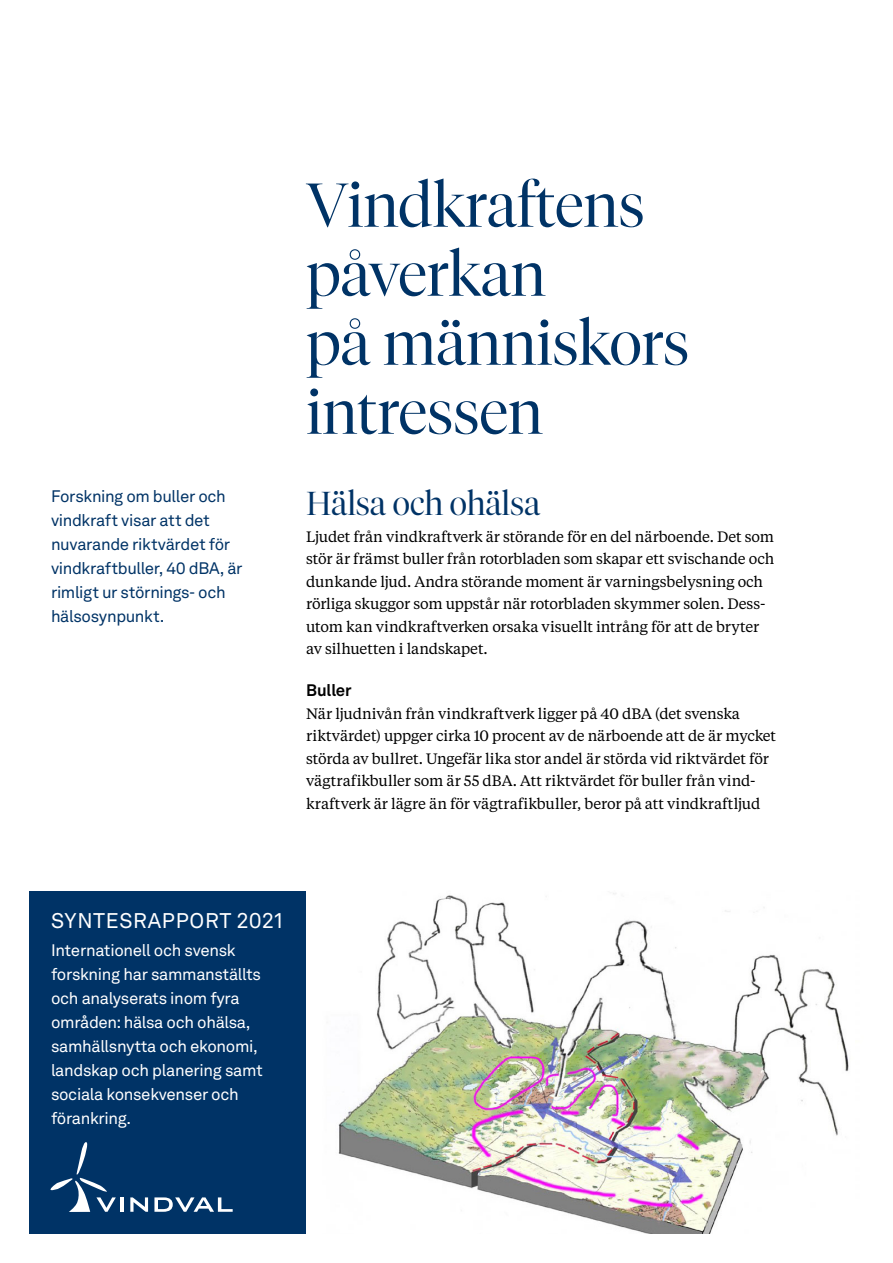
<style>
.page{position:relative;width:893px;height:1263px;background:#fff}
.page>*{position:absolute;margin:0;border:0;box-sizing:border-box;transform-origin:0 0}
.Rubrik_1_-_havsblå{font:300 61.5px/69px "Tiempos Fine";letter-spacing:-.005em;color:#036}
.Titelrubrik_1{font:300 33px "Tiempos Fine";letter-spacing:-.005em;color:#036}
.Titelrubrik_1-2{font:21px "Akkurat LL";letter-spacing:.03em;color:#fff}
.Underrubrik_1{font:16.5px/24px "Akkurat LL";letter-spacing:-.02em;color:#fff}
.Ingress_-_havsblå{font:16.5px/24px "Akkurat LL";letter-spacing:-.025em;color:#036}
.Rubrik_3{font:700 16.5px "Akkurat LL";letter-spacing:-.01em;color:#000}
.Brödtext_1{font:15px/22.5px "Tiempos Text";letter-spacing:-.005em;color:#000}
</style>
<div class="page">
<div style="left:30px;top:891px;width:276px;height:342px;background:#036"></div>
<img style="left:338px;top:893px;width:511px;height:340px">
<hr style="left:120px;top:1197px;width:3px;height:15px;background:#fff">
<svg style="left:130px;top:1197px;width:18px;height:15px"></svg>
<svg style="left:154px;top:1197px;width:79px;height:15px"></svg>
<svg style="left:50px;top:1142px;width:66px;height:70px"></svg>
<p class="Ingress_-_havsblå" style="left:51px;top:483px;width:193px">Forskning om buller och vindkraft visar att det nuvarande riktvärdet för vindkraftbuller, 40 dBA, är rimligt ur störnings- och hälsosynpunkt.</p>
<p class="Rubrik_1_-_havsblå" style="left:306px;top:170px;width:385px">Vindkraftens påverkan<br>på människors intressen</p>
<p class="Titelrubrik_1" style="left:306px;top:483px;width:236px">Hälsa och ohälsa</p>
<p class="Brödtext_1" style="left:306px;top:524px;width:470px">Ljudet från vindkraftverk är störande för en del närboende. Det som stör är främst buller från rotorbladen som skapar ett svischande och dunkande ljud. Andra störande moment är varningsbelysning och rörliga skuggor som uppstår när rotorbladen skymmer solen. Dess&shy;utom kan vindkraftverken orsaka visuellt intrång för att de bryter av silhuetten i landskapet.</p>
<p class="Rubrik_3" style="left:306px;top:678px;width:47px">Buller</p>
<p class="Brödtext_1" style="left:306px;top:702px;width:471px">När ljudnivån från vindkraftverk ligger på 40 dBA (det svenska riktvärdet) uppger cirka 10 procent av de närboende att de är mycket störda av bullret. Ungefär lika stor andel är störda vid riktvärdet för vägtrafikbuller som är 55 dBA. Att riktvärdet för buller från vind&shy;kraftverk är lägre än för vägtrafikbuller, beror på att vindkraftljud</p>
<p class="Titelrubrik_1-2" style="left:51px;top:905px;width:233px">SYNTESRAPPORT 2021</p>
<p class="Underrubrik_1" style="left:51px;top:938px;width:213px">Internationell och svensk forskning har sammanställts och analyserats inom fyra områden: hälsa och ohälsa, samhällsnytta och ekonomi, landskap och planering samt sociala konsekvenser och förankring.</p>
</div>
